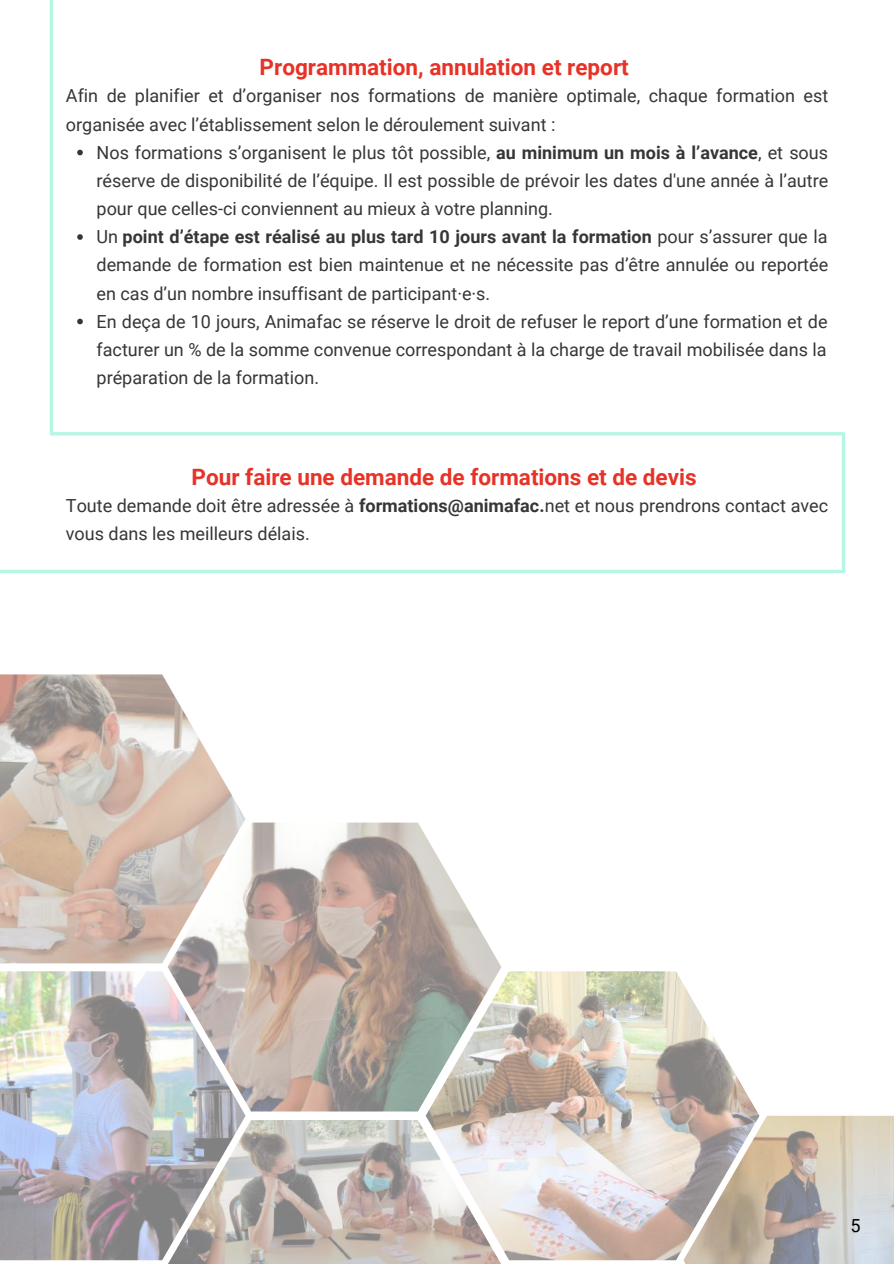
<style>
.page{position:relative;width:894px;height:1264px;background:#fff}
.page>*{position:absolute;margin:0;border:0;box-sizing:border-box;transform-origin:0 0}
.t1{font:700 22.5px "Roboto";color:#e73227}
.t2{font:18px/28.2px "Roboto";color:#363636}
.t3{font:18px "Roboto";color:#000}
.s1{font-weight:700}
</style>
<div class="page">
<hr style="left:50px;top:0;width:3px;height:434px;background:#b7f6e5">
<hr style="left:51px;top:432px;width:792px;height:3px;background:#b7f6e5">
<svg style="left:841px;top:434px;width:4px;height:137px"></svg>
<svg style="left:0;top:569px;width:841px;height:4px;fill:#b7f6e5"></svg>
<img style="left:0;top:674px;width:245px;height:289px">
<img style="left:167px;top:822px;width:334px;height:289px">
<img style="left:0;top:971px;width:245px;height:289px">
<img style="left:167px;top:1119px;width:334px;height:144px">
<img style="left:425px;top:971px;width:334px;height:289px">
<img style="left:683px;top:1115px;width:210px;height:148px">
<svg style="left:77px;top:150px;width:6px;height:5px"></svg>
<svg style="left:77px;top:234px;width:6px;height:6px"></svg>
<svg style="left:77px;top:319px;width:6px;height:5px"></svg>
<p class="t1" style="left:259px;top:54px;width:370px">Programmation, annulation et report</p>
<p class="t2" style="left:66px;top:82px;width:763px">Afin de planifier et d’organiser nos formations de manière optimale, chaque formation est organisée avec l’établissement selon le déroulement suivant :</p>
<p class="t2" style="left:96px;top:138px;width:733px">Nos formations s’organisent le plus tôt possible, <span class="s1">au minimum un mois à l’avance</span>, et sous réserve de disponibilité de l’équipe. Il est possible de prévoir les dates d'une année à l’autre pour que celles-ci conviennent au mieux à votre planning.<br>Un <span class="s1">point d’étape est réalisé au plus tard 10 jours avant la formation</span> pour s’assurer que la demande de formation est bien maintenue et ne nécessite pas d’être annulée ou reportée en cas d’un nombre insuffisant de participant·e·s.<br>En deça de 10 jours, Animafac se réserve le droit de refuser le report d’une formation et de facturer un % de la somme convenue correspondant à la charge de travail mobilisée dans la préparation de la formation.</p>
<p class="t1" style="left:191px;top:464px;width:506px">Pour faire une demande de formations et de devis</p>
<p class="t2" style="left:66px;top:492px;width:763px">Toute demande doit être adressée à <span class="s1">formations@animafac.</span>net et nous prendrons contact avec vous dans les meilleurs délais.</p>
<p class="t3" style="left:850px;top:1214px;width:12px">5</p>
</div>
